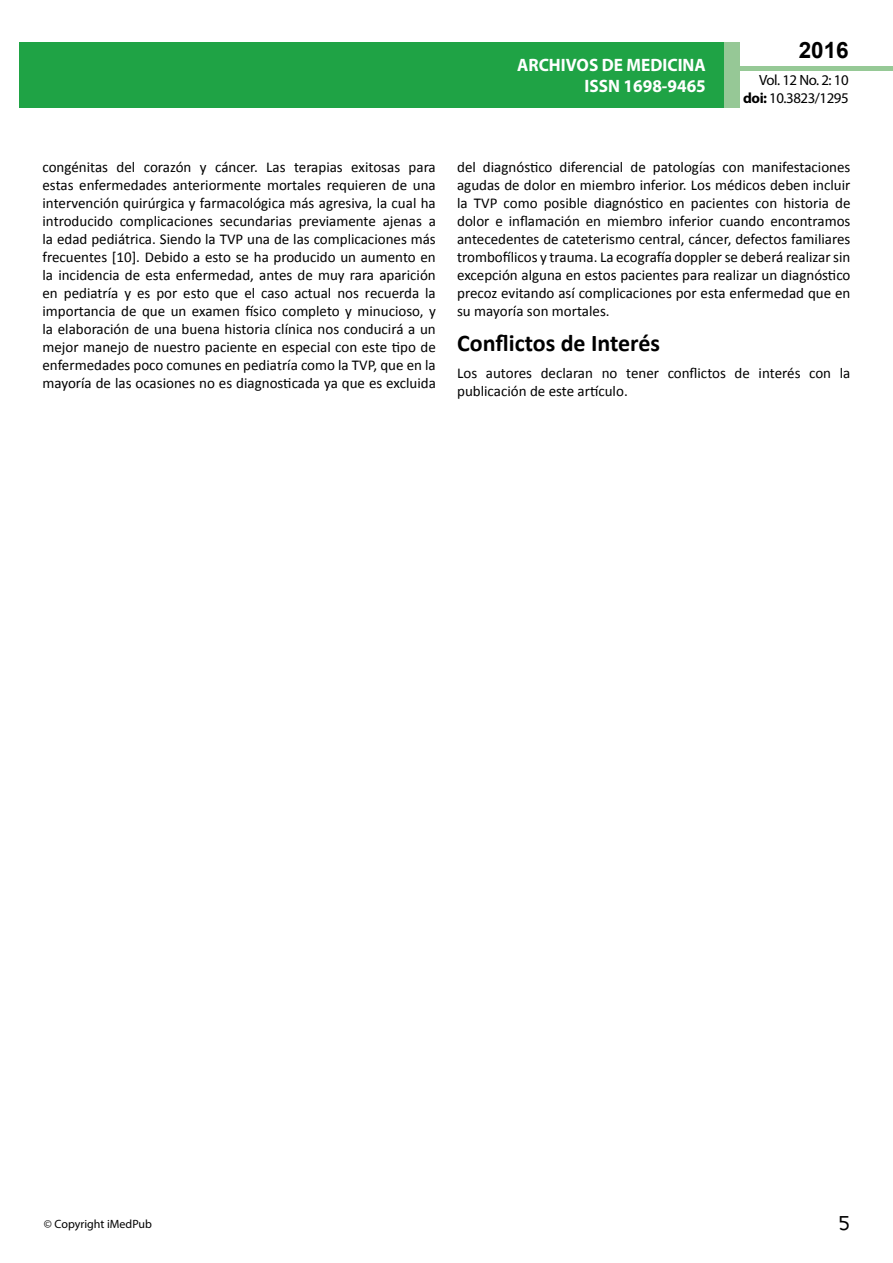
<style>
.page{position:relative;width:893px;height:1263px;background:#fff}
.page>*{position:absolute;margin:0;border:0;box-sizing:border-box;transform-origin:0 0}
.t1{font:25.5px "Tunga";color:#000}
.t2{font:700 24px "Calibri";color:#000}
.t3{font:700 22.5px "Arial";color:#000}
.t4{font:700 18px/21.6px "Myriad Pro";color:#fff;text-align:right;scale:.96 1}
.t5{font:15px/18px "Calibri";color:#000;text-align:justify}
.t6{font:14.85px/17.9px "Myriad Pro";letter-spacing:-.03em;color:#000;text-align:right}
.t7{font:12px "Myriad Pro";color:#000}
.s1{font-weight:700}
</style>
<div class="page">
<div style="left:722px;top:66px;width:171px;height:5px;background:#96c996"></div>
<div style="left:19px;top:42px;width:706px;height:66px;background:#1fa345"></div>
<div style="left:725px;top:42px;width:15px;height:66px;background:#96c896"></div>
<p class="t4" style="left:517px;top:53px;width:198px">ARCHIVOS DE MEDICINA<br>ISSN 1698-9465</p>
<h3 class="t3" style="left:799px;top:35px;width:52px">2016</h3>
<p class="t6" style="left:743px;top:71px;width:107px">Vol. 12 No. 2: 10 <span class="s1">doi:</span> 10.3823/1295</p>
<p class="t5" style="left:43px;top:158px;width:395px">congénitas del corazón y cáncer. Las terapias exitosas para estas enfermedades anteriormente mortales requieren de una intervención quirúrgica y farmacológica más agresiva, la cual ha introducido complicaciones secundarias previamente ajenas a la edad pediátrica. Siendo la TVP una de las complicaciones más frecuentes [10]. Debido a esto se ha producido un aumento en la incidencia de esta enfermedad, antes de muy rara aparición en pediatría y es por esto que el caso actual nos recuerda la importancia de que un examen físico completo y minucioso, y la elaboración de una buena historia clínica nos conducirá a un mejor manejo de nuestro paciente en especial con este tipo de enfermedades poco comunes en pediatría como la TVP, que en la mayoría de las ocasiones no es diagnosticada ya que es excluida</p>
<p class="t5" style="left:457px;top:158px;width:395px">del diagnóstico diferencial de patologías con manifestaciones agudas de dolor en miembro inferior. Los médicos deben incluir la TVP como posible diagnóstico en pacientes con historia de dolor e inflamación en miembro inferior cuando encontramos antecedentes de cateterismo central, cáncer, defectos familiares trombofílicos y trauma. La ecografía doppler se deberá realizar sin excepción alguna en estos pacientes para realizar un diagnóstico precoz evitando así complicaciones por esta enfermedad que en su mayoría son mortales.</p>
<h2 class="t2" style="left:457px;top:328px;width:205px">Conflictos de Interés</h2>
<p class="t5" style="left:457px;top:364px;width:395px">Los autores declaran no tener conflictos de interés con la publicación de este artículo.</p>
<p class="t7" style="left:44px;top:1217px;width:110px">© Copyright iMedPub</p>
<h1 class="t1" style="left:839px;top:1206px;width:13px">5</h1>
</div>
